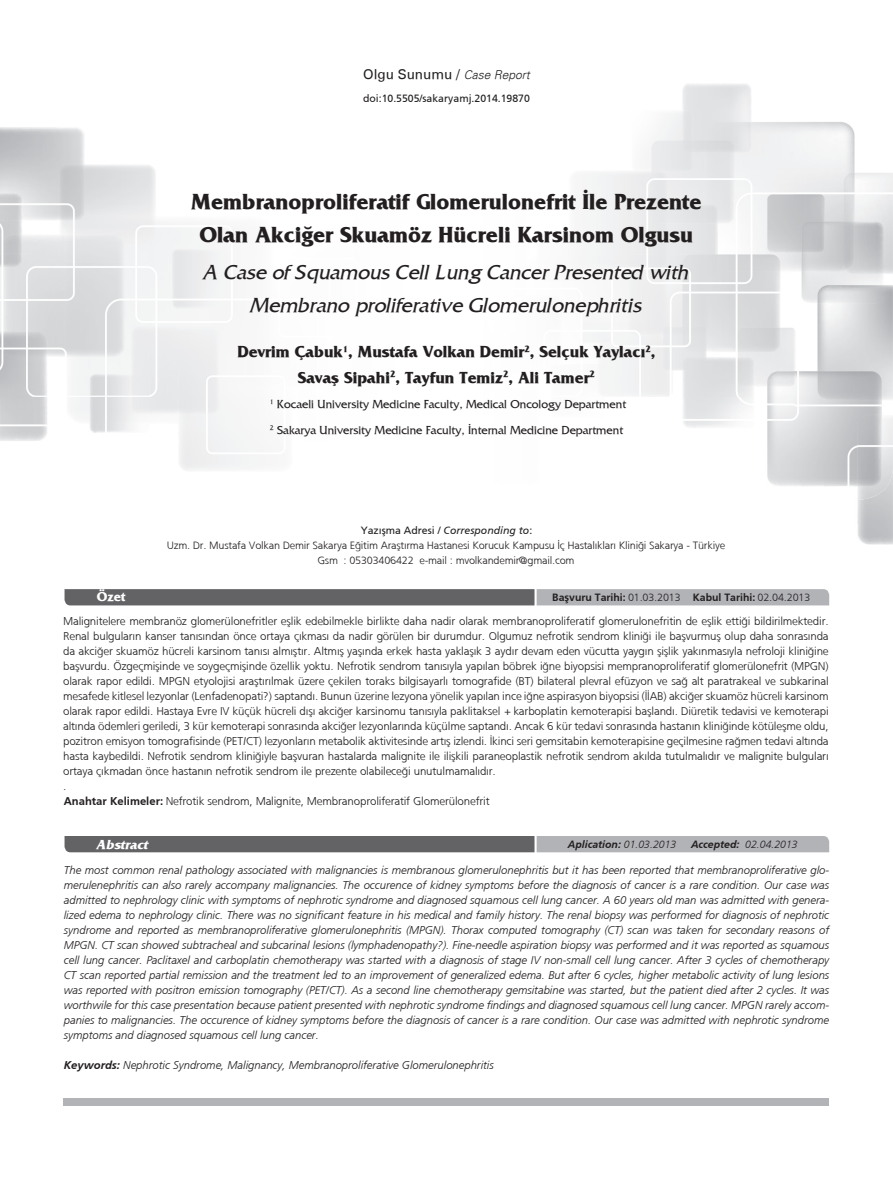
<style>
.page{position:relative;width:893px;height:1191px;background:#fff}
.page>*{position:absolute;margin:0;border:0;box-sizing:border-box;transform-origin:0 0}
.t1{font:700 22.5px/33px "Friz Quadrata";color:#231f20;text-align:center}
.t2{font:italic 21px/33px "Friz Quadrata";color:#231f20;text-align:center}
.t3{font:700 16.5px/25.5px "Friz Quadrata";color:#231f20;text-align:center}
.t4{font:13.5px "Univers";color:#231f20}
.t5{font:italic 700 13.5px "Friz Quadrata";color:#fff}
.t6{font:700 13.5px "Friz Quadrata";color:#fff}
.t7{font:12px/25.5px "Friz Quadrata";color:#231f20}
.t8{font:300 11.25px/15px "Frutiger";color:#231f20}
.t9{font:italic 300 11.25px/15px "Frutiger";color:#231f20;text-align:justify}
.t10{font:300 10.5px/15px "Frutiger";color:#231f20;text-align:center}
.t11{font:10.5px "Frutiger Roman";color:#231f20}
.t12{font:700 10.5px "Frutiger";color:#231f20}
.t13{font:italic 700 10.5px "Frutiger";color:#231f20}
.t14{font:italic 300 10.5px "Frutiger";color:#231f20}
.s1{font-weight:300;font-style:italic;font-size:12px}
.s2{font-style:italic}
.s3{font-weight:300}
.s4{font-weight:700}
</style>
<div class="page">
<img style="left:0;top:84px;width:893px;height:416px">
<img style="left:446px;top:84px;width:1px;height:416px">
<svg style="left:65px;top:589px;width:764px;height:16px;background:#828386"></svg>
<div style="left:64px;top:1098px;width:765px;height:7px;background:#b2b3b7"></div>
<svg style="left:65px;top:836px;width:764px;height:16px;background:#818285"></svg>
<p class="t4" style="left:363px;top:66px;width:168px">Olgu Sunumu / <span class="s1">Case Report</span></p>
<p class="t11" style="left:363px;top:92px;width:168px">doi:10.5505/sakaryamj.2014.19870</p>
<h1 class="t1" style="left:191px;top:184px;width:512px">Membranoproliferatif Glomerulonefrit İle Prezente<br>Olan Akciğer Skuamöz Hücreli Karsinom Olgusu</h1>
<h2 class="t2" style="left:203px;top:255px;width:487px">A Case of Squamous Cell Lung Cancer Presented with<br>Membrano proliferative Glomerulonephritis</h2>
<h3 class="t3" style="left:238px;top:339px;width:419px">Devrim Çabuk<sup>1</sup>, Mustafa Volkan Demir<sup>2</sup>, Selçuk Yaylacı<sup>2</sup>,<br>Savaş Sipahi<sup>2</sup>, Tayfun Temiz<sup>2</sup>, Ali Tamer<sup>2</sup></h3>
<p class="t7" style="left:270px;top:391px;width:358px"><sup>1</sup> Kocaeli University Medicine Faculty, Medical Oncology Department<br><sup>2</sup> Sakarya University Medicine Faculty, İnternal Medicine Department</p>
<p class="t6" style="left:97px;top:588px;width:30px">Özet</p>
<p class="t11" style="left:361px;top:524px;width:173px">Yazışma Adresi / <span class="s2">Corresponding to</span>:</p>
<p class="t10" style="left:167px;top:538px;width:560px">Uzm. Dr. Mustafa Volkan Demir Sakarya Eğitim Araştırma Hastanesi Korucuk Kampusu İç Hastalıkları Kliniği Sakarya - Türkiye<br>Gsm : 05303406422 e-mail : mvolkandemir@gmail.com</p>
<p class="t12" style="left:552px;top:591px;width:260px">Başvuru Tarihi: <span class="s3">01.03.2013</span> Kabul Tarihi: <span class="s3">02.04.2013</span></p>
<p class="t8" style="left:64px;top:614px;width:767px">Malignitelere membranöz glomerülonefritler eşlik edebilmekle birlikte daha nadir olarak membranoproliferatif glomerulonefritin de eşlik ettiği bildirilmektedir.<br>Renal bulguların kanser tanısından önce ortaya çıkması da nadir görülen bir durumdur. Olgumuz nefrotik sendrom kliniği ile başvurmuş olup daha sonrasında da akciğer skuamöz hücreli karsinom tanısı almıştır. Altmış yaşında erkek hasta yaklaşık 3 aydır devam eden vücutta yaygın şişlik yakınmasıyla nefroloji kliniğine başvurdu. Özgeçmişinde ve soygeçmişinde özellik yoktu. Nefrotik sendrom tanısıyla yapılan böbrek iğne biyopsisi mempranoproliferatif glomerülonefrit (MPGN) olarak rapor edildi. MPGN etyolojisi araştırılmak üzere çekilen toraks bilgisayarlı tomografide (BT) bilateral plevral efüzyon ve sağ alt paratrakeal ve subkarinal mesafede kitlesel lezyonlar (Lenfadenopati?) saptandı. Bunun üzerine lezyona yönelik yapılan ince iğne aspirasyon biyopsisi (İİAB) akciğer skuamöz hücreli karsinom olarak rapor edildi. Hastaya Evre IV küçük hücreli dışı akciğer karsinomu tanısıyla paklitaksel + karboplatin kemoterapisi başlandı. Diüretik tedavisi ve kemoterapi altında ödemleri geriledi, 3 kür kemoterapi sonrasında akciğer lezyonlarında küçülme saptandı. Ancak 6 kür tedavi sonrasında hastanın kliniğinde kötüleşme oldu, pozitron emisyon tomografisinde (PET/CT) lezyonların metabolik aktivitesinde artış izlendi. İkinci seri gemsitabin kemoterapisine geçilmesine rağmen tedavi altında hasta kaybedildi. Nefrotik sendrom kliniğiyle başvuran hastalarda malignite ile ilişkili paraneoplastik nefrotik sendrom akılda tutulmalıdır ve malignite bulguları ortaya çıkmadan önce hastanın nefrotik sendrom ile prezente olabileceği unutulmamalıdır.<br>.<br><span class="s4">Anahtar Kelimeler:</span> Nefrotik sendrom, Malignite, Membranoproliferatif Glomerülonefrit</p>
<p class="t5" style="left:97px;top:836px;width:53px">Abstract</p>
<p class="t13" style="left:568px;top:838px;width:110px">Aplication: <span class="s3">01.03.2013</span></p>
<p class="t14" style="left:691px;top:838px;width:108px"><span class="s4">Accepted:</span> 02.04.2013</p>
<p class="t9" style="left:64px;top:863px;width:767px">The most common renal pathology associated with malignancies is membranous glomerulonephritis but it has been reported that membranoproliferative glo&shy;merulenephritis can also rarely accompany malignancies. The occurence of kidney symptoms before the diagnosis of cancer is a rare condition. Our case was admitted to nephrology clinic with symptoms of nephrotic syndrome and diagnosed squamous cell lung cancer. A 60 years old man was admitted with genera&shy;lized edema to nephrology clinic. There was no significant feature in his medical and family history. The renal biopsy was performed for diagnosis of nephrotic syndrome and reported as membranoproliferative glomerulonephritis (MPGN). Thorax computed tomography (CT) scan was taken for secondary reasons of MPGN. CT scan showed subtracheal and subcarinal lesions (lymphadenopathy?). Fine-needle aspiration biopsy was performed and it was reported as squamous cell lung cancer. Paclitaxel and carboplatin chemotherapy was started with a diagnosis of stage IV non-small cell lung cancer. After 3 cycles of chemotherapy CT scan reported partial remission and the treatment led to an improvement of generalized edema. But after 6 cycles, higher metabolic activity of lung lesions was reported with positron emission tomography (PET/CT). As a second line chemotherapy gemsitabine was started, but the patient died after 2 cycles. It was worthwile for this case presentation because patient presented with nephrotic syndrome findings and diagnosed squamous cell lung cancer. MPGN rarely accom&shy;panies to malignancies. The occurence of kidney symptoms before the diagnosis of cancer is a rare condition. Our case was admitted with nephrotic syndrome symptoms and diagnosed squamous cell lung cancer.</p>
<p class="t9" style="left:64px;top:1057px;width:432px"><span class="s4">Keywords:</span> Nephrotic Syndrome, Malignancy, Membranoproliferative Glomerulonephritis</p>
</div>
